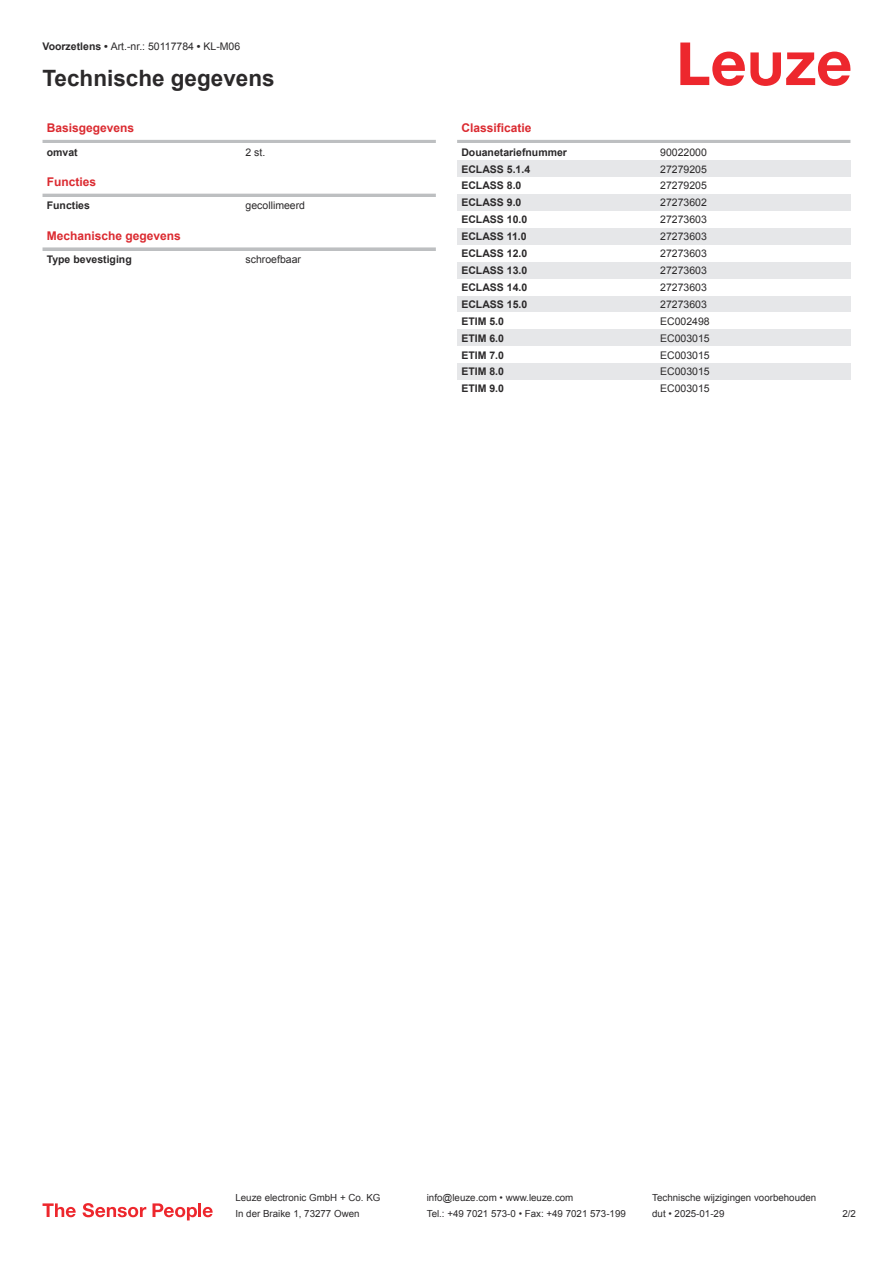
<style>
.page{position:relative;width:893px;height:1263px;background:#fff}
.page>*{position:absolute;margin:0;border:0;box-sizing:border-box;transform-origin:0 0}
.t1{font:700 22.5px "Arial";color:#2b292a}
.t2{font:700 12px "Arial";color:#db2a30}
.t3{font:10.5px "Arial";color:#2b292a}
.t4{font:700 10.5px "Arial";color:#2b292a}
.t5{font:9.75px "Arial";color:#2b292a}
.s1{font-weight:700}
</style>
<div class="page">
<svg style="left:680px;top:43px;width:170px;height:43px"></svg>
<hr style="left:43px;top:140px;width:393px;height:3px;background:#bdbfc1">
<hr style="left:43px;top:194px;width:393px;height:3px;background:#bdbfc1">
<svg style="left:43px;top:247px;width:393px;height:4px;background:#c4c6c7"></svg>
<hr style="left:457px;top:140px;width:393px;height:3px;background:#bdbfc1">
<div style="left:457px;top:160px;width:200px;height:17px;background:#e6e7e9"></div>
<div style="left:657px;top:160px;width:193px;height:17px;background:#e6e7e9"></div>
<div style="left:457px;top:194px;width:200px;height:17px;background:#e6e7e9"></div>
<div style="left:657px;top:194px;width:193px;height:17px;background:#e6e7e9"></div>
<div style="left:457px;top:228px;width:200px;height:17px;background:#e6e7e9"></div>
<div style="left:657px;top:228px;width:193px;height:17px;background:#e6e7e9"></div>
<div style="left:457px;top:262px;width:200px;height:17px;background:#e6e7e9"></div>
<div style="left:657px;top:262px;width:193px;height:17px;background:#e6e7e9"></div>
<div style="left:457px;top:296px;width:200px;height:16px;background:#e6e7e9"></div>
<div style="left:657px;top:296px;width:193px;height:16px;background:#e6e7e9"></div>
<div style="left:457px;top:329px;width:200px;height:17px;background:#e6e7e9"></div>
<div style="left:657px;top:329px;width:193px;height:17px;background:#e6e7e9"></div>
<div style="left:457px;top:363px;width:200px;height:17px;background:#e6e7e9"></div>
<div style="left:657px;top:363px;width:193px;height:17px;background:#e6e7e9"></div>
<svg style="left:43px;top:1203px;width:33px;height:14px"></svg>
<svg style="left:83px;top:1203px;width:63px;height:14px"></svg>
<svg style="left:153px;top:1203px;width:44px;height:17px"></svg>
<hr style="left:198px;top:1203px;width:3px;height:14px;background:#ed272d">
<svg style="left:203px;top:1207px;width:10px;height:10px"></svg>
<p class="t3" style="left:43px;top:43px;width:199px"><span class="s1">Voorzetlens •</span> Art.-nr.: 50117784 <span class="s1">•</span> KL-M06</p>
<h1 class="t1" style="left:43px;top:70px;width:234px">Technische gegevens</h1>
<p class="t2" style="left:47px;top:123px;width:89px">Basisgegevens</p>
<p class="t4" style="left:47px;top:148px;width:32px">omvat</p>
<p class="t3" style="left:246px;top:148px;width:21px">2 st.</p>
<p class="t2" style="left:47px;top:177px;width:51px">Functies</p>
<p class="t4" style="left:47px;top:202px;width:45px">Functies</p>
<p class="t3" style="left:246px;top:202px;width:61px">gecollimeerd</p>
<p class="t2" style="left:47px;top:231px;width:136px">Mechanische gegevens</p>
<p class="t4" style="left:47px;top:256px;width:86px">Type bevestiging</p>
<p class="t3" style="left:246px;top:256px;width:57px">schroefbaar</p>
<p class="t2" style="left:461px;top:123px;width:72px">Classificatie</p>
<p class="t4" style="left:461px;top:148px;width:107px">Douanetariefnummer</p>
<p class="t3" style="left:660px;top:148px;width:48px">90022000</p>
<p class="t4" style="left:461px;top:165px;width:70px">ECLASS 5.1.4</p>
<p class="t3" style="left:660px;top:165px;width:48px">27279205</p>
<p class="t4" style="left:461px;top:182px;width:62px">ECLASS 8.0</p>
<p class="t3" style="left:660px;top:182px;width:48px">27279205</p>
<p class="t4" style="left:461px;top:199px;width:62px">ECLASS 9.0</p>
<p class="t3" style="left:660px;top:199px;width:48px">27273602</p>
<p class="t4" style="left:461px;top:216px;width:67px">ECLASS 10.0</p>
<p class="t3" style="left:660px;top:216px;width:48px">27273603</p>
<p class="t4" style="left:461px;top:233px;width:67px">ECLASS 11.0</p>
<p class="t3" style="left:660px;top:232px;width:48px">27273603</p>
<p class="t4" style="left:461px;top:249px;width:67px">ECLASS 12.0</p>
<p class="t3" style="left:660px;top:249px;width:48px">27273603</p>
<p class="t4" style="left:461px;top:266px;width:67px">ECLASS 13.0</p>
<p class="t3" style="left:660px;top:266px;width:48px">27273603</p>
<p class="t4" style="left:461px;top:283px;width:67px">ECLASS 14.0</p>
<p class="t3" style="left:660px;top:283px;width:48px">27273603</p>
<p class="t4" style="left:461px;top:300px;width:67px">ECLASS 15.0</p>
<p class="t3" style="left:660px;top:300px;width:48px">27273603</p>
<p class="t4" style="left:461px;top:317px;width:44px">ETIM 5.0</p>
<p class="t3" style="left:660px;top:317px;width:51px">EC002498</p>
<p class="t4" style="left:461px;top:334px;width:44px">ETIM 6.0</p>
<p class="t3" style="left:660px;top:334px;width:51px">EC003015</p>
<p class="t4" style="left:461px;top:351px;width:44px">ETIM 7.0</p>
<p class="t3" style="left:660px;top:351px;width:51px">EC003015</p>
<p class="t4" style="left:461px;top:368px;width:44px">ETIM 8.0</p>
<p class="t3" style="left:660px;top:368px;width:51px">EC003015</p>
<p class="t4" style="left:461px;top:385px;width:44px">ETIM 9.0</p>
<p class="t3" style="left:660px;top:385px;width:51px">EC003015</p>
<p class="t5" style="left:235px;top:1194px;width:146px">Leuze electronic GmbH + Co. KG</p>
<p class="t5" style="left:427px;top:1194px;width:148px">info@leuze.com • www.leuze.com</p>
<p class="t5" style="left:652px;top:1194px;width:166px">Technische wijzigingen voorbehouden</p>
<p class="t5" style="left:235px;top:1210px;width:126px">In der Braike 1, 73277 Owen</p>
<p class="t5" style="left:427px;top:1210px;width:201px">Tel.: +49 7021 573-0 • Fax: +49 7021 573-199</p>
<p class="t5" style="left:652px;top:1210px;width:74px">dut • 2025-01-29</p>
<p class="t5" style="left:842px;top:1210px;width:15px">2 /2</p>
</div>
